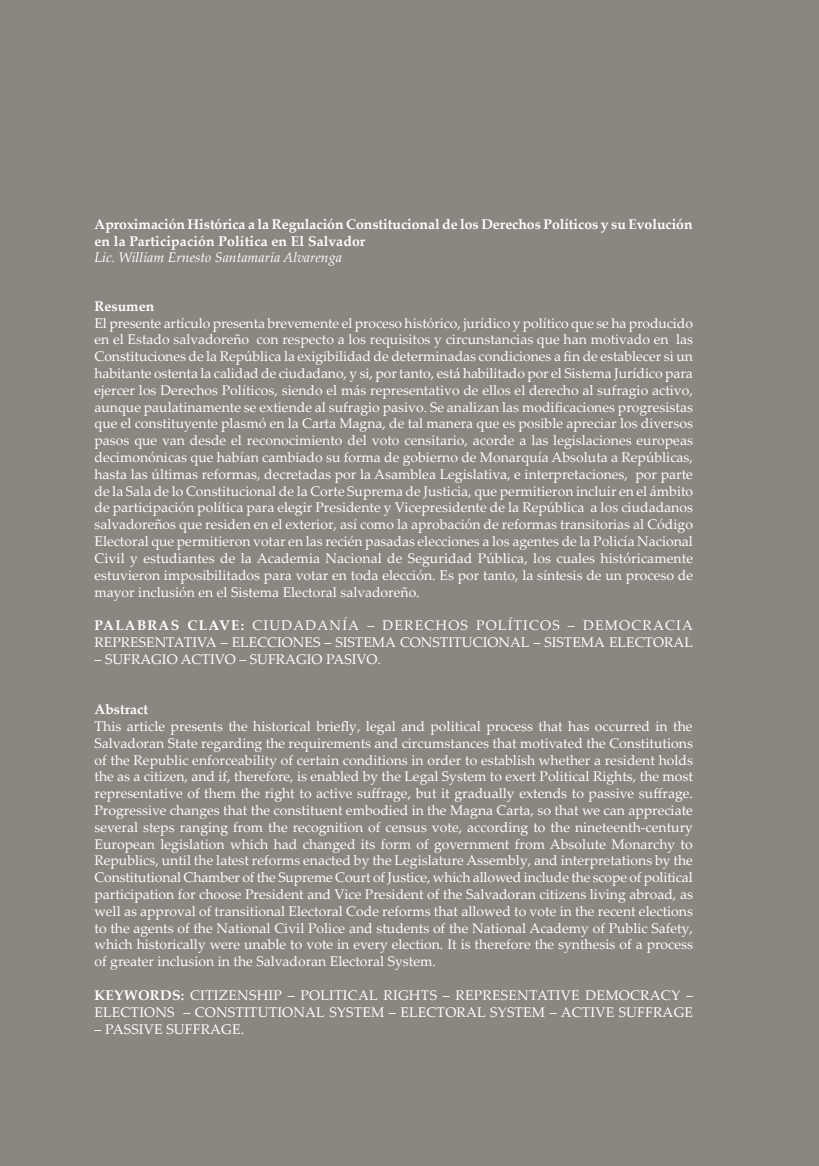
<style>
.page{position:relative;width:819px;height:1166px;background:#8c8681}
.page>*{position:absolute;margin:0;border:0;box-sizing:border-box;transform-origin:0 0}
.t1{font:14px/16.8px "Palatino Linotype";color:#fff;text-align:justify}
.t2{font:700 14px/16.8px "Palatino Linotype";letter-spacing:-.005em;color:#fff}
.t3{font:italic 14px "Palatino Linotype";color:#fff}
.s1{font-weight:700}
</style>
<div class="page">
<p class="t2" style="left:94px;top:215px;width:600px">Aproximación Histórica a la Regulación Constitucional de los Derechos Políticos y su Evolución en la Participación Política en El Salvador</p>
<p class="t3" style="left:94px;top:248px;width:249px">Lic. William Ernesto Santamaría Alvarenga</p>
<p class="t2" style="left:94px;top:297px;width:61px">Resumen</p>
<p class="t1" style="left:94px;top:314px;width:600px">El presente artículo presenta brevemente el proceso histórico, jurídico y político que se ha producido en el Estado salvadoreño con respecto a los requisitos y circunstancias que han motivado en las Constituciones de la República la exigibilidad de determinadas condiciones a fin de establecer si un habitante ostenta la calidad de ciudadano, y si, por tanto, está habilitado por el Sistema Jurídico para ejercer los Derechos Políticos, siendo el más representativo de ellos el derecho al sufragio activo, aunque paulatinamente se extiende al sufragio pasivo. Se analizan las modificaciones progresistas que el constituyente plasmó en la Carta Magna, de tal manera que es posible apreciar los diversos pasos que van desde el reconocimiento del voto censitario, acorde a las legislaciones europeas decimonónicas que habían cambiado su forma de gobierno de Monarquía Absoluta a Repúblicas, hasta las últimas reformas, decretadas por la Asamblea Legislativa, e interpretaciones, por parte de la Sala de lo Constitucional de la Corte Suprema de Justicia, que permitieron incluir en el ámbito de participación política para elegir Presidente y Vicepresidente de la República a los ciudadanos salvadoreños que residen en el exterior, así como la aprobación de reformas transitorias al Código Electoral que permitieron votar en las recién pasadas elecciones a los agentes de la Policía Nacional Civil y estudiantes de la Academia Nacional de Seguridad Pública, los cuales históricamente estuvieron imposibilitados para votar en toda elección. Es por tanto, la síntesis de un proceso de mayor inclusión en el Sistema Electoral salvadoreño.</p>
<p class="t1" style="left:94px;top:616px;width:600px"><span class="s1">PALABRAS CLAVE:</span> CIUDADANÍA – DERECHOS POLÍTICOS – DEMOCRACIA<br>REPRESENTATIVA – ELECCIONES – SISTEMA CONSTITUCIONAL – SISTEMA ELECTORAL</p>
<p class="t1" style="left:94px;top:650px;width:288px">– SUFRAGIO ACTIVO – SUFRAGIO PASIVO.</p>
<p class="t2" style="left:94px;top:700px;width:55px">Abstract</p>
<p class="t1" style="left:94px;top:717px;width:600px">This article presents the historical briefly, legal and political process that has occurred in the Salvadoran State regarding the requirements and circumstances that motivated the Constitutions of the Republic enforceability of certain conditions in order to establish whether a resident holds the as a citizen, and if, therefore, is enabled by the Legal System to exert Political Rights, the most representative of them the right to active suffrage, but it gradually extends to passive suffrage.<br>Progressive changes that the constituent embodied in the Magna Carta, so that we can appreciate several steps ranging from the recognition of census vote, according to the nineteenth-century European legislation which had changed its form of government from Absolute Monarchy to Republics, until the latest reforms enacted by the Legislature Assembly, and interpretations by the Constitutional Chamber of the Supreme Court of Justice, which allowed include the scope of political participation for choose President and Vice President of the Salvadoran citizens living abroad, as well as approval of transitional Electoral Code reforms that allowed to vote in the recent elections to the agents of the National Civil Police and students of the National Academy of Public Safety, which historically were unable to vote in every election. It is therefore the synthesis of a process of greater inclusion in the Salvadoran Electoral System.</p>
<p class="t1" style="left:94px;top:986px;width:600px"><span class="s1">KEYWORDS:</span> CITIZENSHIP – POLITICAL RIGHTS – REPRESENTATIVE DEMOCRACY –<br>ELECTIONS – CONSTITUTIONAL SYSTEM – ELECTORAL SYSTEM – ACTIVE SUFFRAGE</p>
<p class="t1" style="left:94px;top:1019px;width:151px">– PASSIVE SUFFRAGE.</p>
</div>
